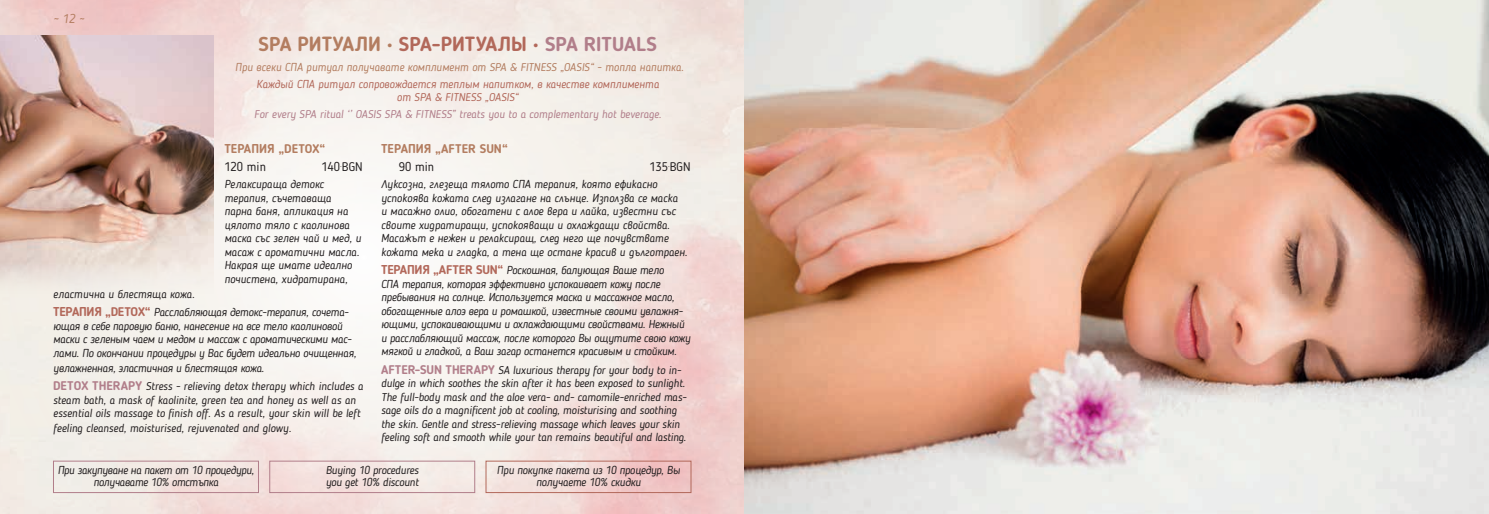
<style>
.page{position:relative;width:1489px;height:514px;background:#fff}
.page>*{position:absolute;margin:0;border:0;box-sizing:border-box;transform-origin:0 0}
.t1{font:700 20px "Blogger Sans";color:#b2685a}
.t2{font:700 12.5px "Blogger Sans";color:#b37d60}
.t3{font:12.5px "Blogger Sans";color:#231f20}
.t4{font:italic 12.5px "Blogger Sans";color:#b37d60}
.t5{font:italic 11.25px/13.5px "Blogger Sans";letter-spacing:-.01em;color:#231f20}
.t6{font:italic 11.25px/13.5px "Blogger Sans";color:#b2685a;text-align:center}
.t7{font:italic 11.25px "Blogger Sans";color:#b17e8a}
.t8{font:italic 11.25px "Blogger Sans";color:#b37d60}
.t9{font:italic 11.25px/12.5px "Blogger Sans";letter-spacing:-.03em;color:#231f20;text-align:center}
.s1{color:#b37d60}
.s2{color:#b17e8a}
.s3{font-weight:700;font-style:normal;font-size:12.5px;color:#b2685a}
.s4{font-weight:700;font-style:normal;font-size:12.5px;color:#b17e8a}
</style>
<div class="page">
<img style="left:744px;top:0;width:744px;height:514px">
<div style="left:53px;top:461px;width:206px;height:32px;border:1px solid #b17e8a"></div>
<div style="left:269px;top:461px;width:206px;height:32px;border:1px solid #b17e8a"></div>
<div style="left:485px;top:461px;width:206px;height:32px;border:1px solid #b2685a"></div>
<img style="left:0;top:35px;width:214px;height:261px">
<p class="t4" style="left:53px;top:11px;width:33px">~ 12 ~</p>
<h1 class="t1" style="left:258px;top:32px;width:400px"><span class="s1">SPA РИТУАЛИ •</span> SPA-РИТУАЛЫ • <span class="s2">SPA RITUALS</span></h1>
<p class="t8" style="left:235px;top:60px;width:450px">При всеки СПА ритуал получавате комплимент от SPA &amp; FITNESS „OASIS“ - топла напитка.</p>
<p class="t6" style="left:256px;top:77px;width:404px">Каждый СПА ритуал сопровождается теплым напитком, в качестве комплимента от SPA &amp; FITNESS „OASIS“</p>
<p class="t7" style="left:254px;top:108px;width:409px">For every SPA ritual ‘’ OASIS SPA &amp; FITNESS” treats you to a complementary hot beverage.</p>
<p class="t2" style="left:224px;top:141px;width:102px">ТЕРАПИЯ „DETOX“</p>
<p class="t3" style="left:224px;top:159px;width:43px">120 min</p>
<p class="t3" style="left:321px;top:159px;width:43px">140<sup>.</sup>BGN</p>
<p class="t5" style="left:224px;top:177px;width:138px">Релаксираща детокс терапия, съчетаваща парна баня, апликация на цялото тяло с каолинова маска със зелен чай и мед, и масаж с ароматични масла.<br>Накрая ще имате идеално почистена, хидратирана,</p>
<p class="t5" style="left:53px;top:284px;width:297px;line-height:18.5px">еластична и блестяща кожа.<br><span class="s3">ТЕРАПИЯ „DETOX“</span> Расслабляющая детокс-терапия, сочета-</p>
<p class="t5" style="left:53px;top:319px;width:304px">ющая в себе паровую баню, нанесение на все тело каолиновой маски с зеленым чаем и медом и массаж с ароматическими мас&shy;лами. По окончании процедуры у Вас будет идеально очищенная,</p>
<p class="t5" style="left:53px;top:358px;width:311px;line-height:18.5px">увлажненная, эластичная и блестящая кожа.<br><span class="s4">DETOX THERAPY</span> Stress - relieving detox therapy which includes a</p>
<p class="t5" style="left:53px;top:393px;width:309px">steam bath, a mask of kaolinite, green tea and honey as well as an essential oils massage to finish off. As a result, your skin will be left</p>
<p class="t5" style="left:53px;top:421px;width:239px">feeling cleansed, moisturised, rejuvenated and glowy.</p>
<p class="t2" style="left:381px;top:141px;width:128px">ТЕРАПИЯ „AFTER SUN“</p>
<p class="t3" style="left:399px;top:159px;width:37px">90 min</p>
<p class="t3" style="left:649px;top:159px;width:43px">135<sup>.</sup>BGN</p>
<p class="t5" style="left:381px;top:177px;width:308px">Луксозна, глезеща тялото СПА терапия, която ефикасно успокоява кожата след излагане на слънце. Използва се маска<br>и масажно олио, обогатени с алое вера и лайка, известни със своите хидратиращи, успокояващи и охлаждащи свойства.<br>Масажът е нежен и релаксиращ, след него ще почувствате кожата мека и гладка, а тена ще остане красив и дълготраен.</p>
<p class="t5" style="left:381px;top:263px;width:311px"><span class="s3">ТЕРАПИЯ „AFTER SUN“</span> Роскошная, балующая Ваше тело<br>СПА терапия, которая эффективно успокаивает кожу после пребывания на солнце. Используется маска и массажное масло, обогащенные алоэ вера и ромашкой, известные своими увлажня&shy;ющими, успокаивающими и охлаждающими свойствами. Нежный и расслабляющий массаж, после которого Вы ощутите свою кожу мягкой и гладкой, а Ваш загар останется красивым и стойким.</p>
<p class="t5" style="left:381px;top:363px;width:307px"><span class="s4">AFTER-SUN THERAPY</span> SA luxurious therapy for your body to in&shy;dulge in which soothes the skin after it has been exposed to sunlight.<br>The full-body mask and the aloe vera- and- camomile-enriched mas&shy;sage oils do a magnificent job at cooling, moisturising and soothing the skin. Gentle and stress-relieving massage which leaves your skin feeling soft and smooth while your tan remains beautiful and lasting.</p>
<p class="t9" style="left:58px;top:463px;width:198px">При закупуване на пакет от 10 процедури, получавате 10% отстъпка</p>
<p class="t5" style="left:326px;top:463px;width:95px;line-height:12.5px">Buying 10 procedures you get 10% discount</p>
<p class="t5" style="left:497px;top:463px;width:185px;line-height:12.5px;text-align:center">При покупке пакета из 10 процедур, Вы получаете 10% скидки</p>
</div>
